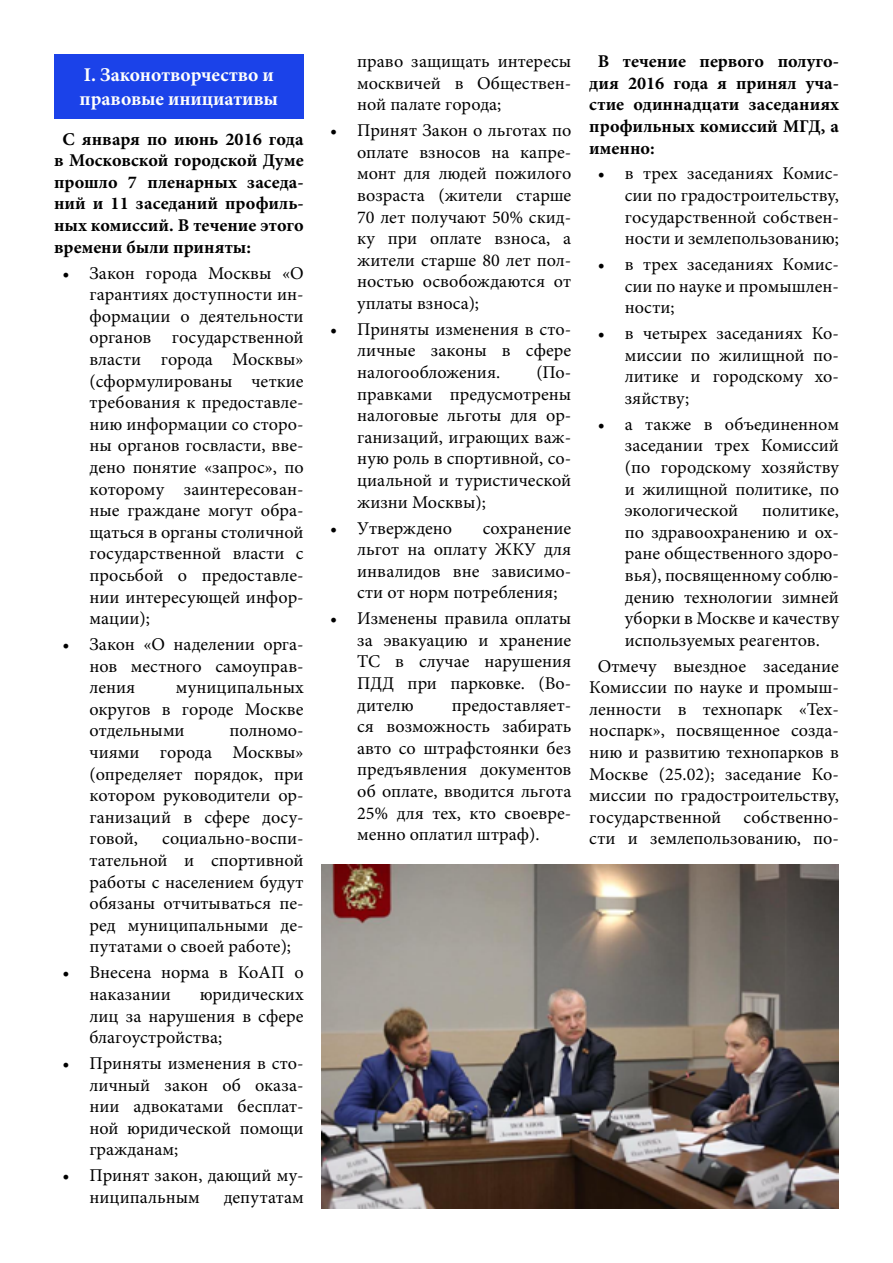
<style>
.page{position:relative;width:893px;height:1263px;background:#fff}
.page>*{position:absolute;margin:0;border:0;box-sizing:border-box;transform-origin:0 0}
.t1{font:700 19.5px/23.4px "Minion Pro";letter-spacing:-.005em;color:#fffffc}
.t2{font:18px/21.6px "Minion Pro";color:#000;text-align:justify}
.t3{font:700 18px/21.6px "Minion Pro";color:#000;text-align:justify}
.s1{color:#fff}
</style>
<div class="page">
<div style="left:54px;top:54px;width:250px;height:64px;background:#1b42e9"></div>
<img style="left:322px;top:864px;width:517px;height:345px">
<p class="t1" style="left:80px;top:63px;width:200px">I. Законотворчество и правовые инициатив<span class="s1">ы</span></p>
<p class="t3" style="left:54px;top:128px;width:251px;text-indent:9px">С января по июнь 2016 года в Московской городской Думе прошло 7 пленарных заседа&shy;ний и 11 заседаний профиль&shy;ных комиссий. В течение этого времени были приняты:</p>
<p class="t2" style="left:90px;top:262px;width:216px;text-indent:-27px">• Закон города Москвы «О гарантиях доступности ин&shy;формации о деятельности органов государственной власти города Москвы» (сформулированы четкие требования к предоставле&shy;нию информации со сторо&shy;ны органов госвласти, вве&shy;дено понятие «запрос», по которому заинтересован&shy;ные граждане могут обра&shy;щаться в органы столичной государственной власти с просьбой о предоставле&shy;нии интересующей инфор&shy;мации);</p>
<p class="t2" style="left:90px;top:633px;width:216px;text-indent:-27px">• Закон «О наделении орга&shy;нов местного самоуправ&shy;ления</p>
<p class="t2" style="left:90px;top:677px;width:216px;text-indent:86px">муниципальных округов в городе Москве отдельными</p>
<p class="t2" style="left:90px;top:720px;width:216px;text-indent:140px">полномо&shy;чиями города Москвы» (определяет порядок, при котором руководители ор&shy;ганизаций в сфере досу&shy;говой,</p>
<p class="t2" style="left:90px;top:828px;width:216px;text-indent:73px">социально-воспи&shy;тательной и спортивной работы с населением будут обязаны отчитываться пе&shy;ред муниципальными де&shy;путатами о своей работе);</p>
<p class="t2" style="left:90px;top:962px;width:216px;text-indent:-27px">• Внесена норма в КоАП о наказании</p>
<p class="t2" style="left:90px;top:983px;width:216px;text-indent:110px">юридических лиц за нарушения в сфере благоустройства;</p>
<p class="t2" style="left:90px;top:1052px;width:216px;text-indent:-27px">• Приняты изменения в сто&shy;личный закон об оказа&shy;нии адвокатами бесплат&shy;ной юридической помощи гражданам;</p>
<p class="t2" style="left:90px;top:1165px;width:216px;text-indent:-27px">• Принят закон, дающий му&shy;ниципальным</p>
<p class="t2" style="left:224px;top:1186px;width:81px">депутатам</p>
<p class="t2" style="left:357px;top:51px;width:216px">право защищать интересы москвичей в Обществен&shy;ной палате города;</p>
<p class="t2" style="left:357px;top:120px;width:216px;text-indent:-27px">• Принят Закон о льготах по оплате взносов на капре&shy;монт для людей пожилого возраста (жители старше 70 лет получают 50% скид&shy;ку при оплате взноса, а жители старше 80 лет пол&shy;ностью освобождаются от уплаты взноса);</p>
<p class="t2" style="left:357px;top:318px;width:216px;text-indent:-27px">• Приняты изменения в сто&shy;личные законы в сфере налогообложения.</p>
<p class="t2" style="left:357px;top:362px;width:216px;text-indent:179px">(По&shy;правками предусмотрены налоговые льготы для ор&shy;ганизаций, играющих важ&shy;ную роль в спортивной, со&shy;циальной и туристической жизни Москвы);</p>
<p class="t2" style="left:330px;top:517px;width:123px">• Утверждено</p>
<p class="t2" style="left:357px;top:517px;width:216px;text-indent:125px">сохранение льгот на оплату ЖКУ для инвалидов вне зависимо&shy;сти от норм потребления;</p>
<p class="t2" style="left:357px;top:608px;width:216px;text-indent:-27px">• Изменены правила оплаты за эвакуацию и хранение ТС в случае нарушения ПДД при парковке. (Во&shy;дителю</p>
<p class="t2" style="left:357px;top:694px;width:216px;text-indent:95px">предоставляет&shy;ся возможность забирать авто со штрафстоянки без предъявления документов об оплате, вводится льгота 25% для тех, кто своевре&shy;менно оплатил штраф).</p>
<p class="t3" style="left:589px;top:50px;width:251px;text-indent:8px">В течение первого полуго&shy;дия 2016 года я принял уча&shy;стие одиннадцати заседаниях профильных комиссий МГД, а именно:</p>
<p class="t2" style="left:625px;top:163px;width:216px;text-indent:-27px">• в трех заседаниях Комис&shy;сии по градостроительству, государственной собствен&shy;ности и землепользованию;</p>
<p class="t2" style="left:625px;top:254px;width:216px;text-indent:-27px">• в трех заседаниях Комис&shy;сии по науке и промышлен&shy;ности;</p>
<p class="t2" style="left:625px;top:323px;width:216px;text-indent:-27px">• в четырех заседаниях Ко&shy;миссии по жилищной по&shy;литике и городскому хо&shy;зяйству;</p>
<p class="t2" style="left:625px;top:413px;width:216px;text-indent:-27px">• а также в объединенном заседании трех Комиссий (по городскому хозяйству и жилищной политике, по экологической</p>
<p class="t2" style="left:625px;top:500px;width:216px;text-indent:137px">политике, по здравоохранению и ох&shy;ране общественного здоро&shy;вья), посвященному соблю&shy;дению технологии зимней уборки в Москве и качеству используемых реагентов.</p>
<p class="t2" style="left:589px;top:655px;width:251px;text-align:center">Отмечу выездное заседание<br>Комиссии по науке и промыш&shy;ленности в технопарк «Тех&shy;носпарк», посвященное созда&shy;нию и развитию технопарков в<br>Москве (25.02); заседание Ко&shy;миссии по градостроительству, государственной собственно&shy;сти и землепользованию, по-</p>
</div>
